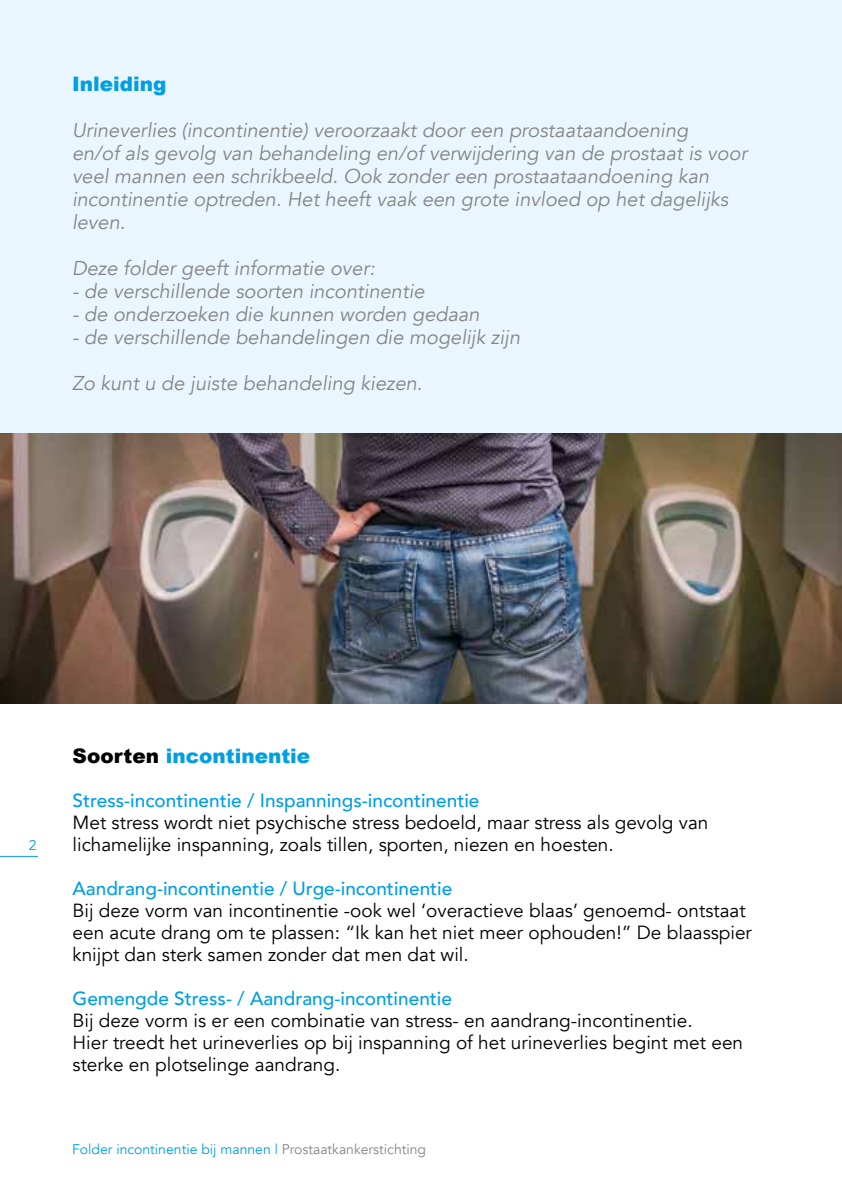
<style>
.page{position:relative;width:842px;height:1191px;background:#fff}
.page>*{position:absolute;margin:0;border:0;box-sizing:border-box;transform-origin:0 0}
.t1{font:italic 20px/23px "Avenir";color:#858584}
.t2{font:900 20px "Arial";color:#009fe3}
.t3{font:19px/22px "Avenir";color:#000}
.t4{font:500 19px "Avenir";color:#009fe3}
.t5{font:14px "Avenir";color:#009fe3}
.s1{color:#000}
.s2{color:#858584}
</style>
<div class="page">
<div style="left:0;top:0;width:842px;height:434px;background:#eaf6fe"></div>
<img style="left:0;top:434px;width:842px;height:270px">
<hr style="left:0;top:856px;width:38px;height:1px;background:#009fe3">
<p class="t2" style="left:72px;top:69px;width:96px">Inleiding</p>
<p class="t1" style="left:72px;top:119px;width:677px">Urineverlies (incontinentie) veroorzaakt door een prostaataandoening<br>en/of als gevolg van behandeling en/of verwijdering van de prostaat is voor veel mannen een schrikbeeld. Ook zonder een prostaataandoening kan incontinentie optreden. Het heeft vaak een grote invloed op het dagelijks leven.</p>
<p class="t1" style="left:72px;top:257px;width:304px">Deze folder geeft informatie over:</p>
<p class="t1" style="left:72px;top:280px;width:354px">- de verschillende soorten incontinentie</p>
<p class="t1" style="left:72px;top:303px;width:409px">- de onderzoeken die kunnen worden gedaan</p>
<p class="t1" style="left:72px;top:326px;width:450px">- de verschillende behandelingen die mogelijk zijn</p>
<p class="t1" style="left:72px;top:372px;width:352px">Zo kunt u de juiste behandeling kiezen.</p>
<p class="t5" style="left:29px;top:836px;width:9px">2</p>
<p class="t2" style="left:73px;top:741px;width:239px"><span class="s1">Soorten</span> incontinentie</p>
<p class="t4" style="left:73px;top:783px;width:408px">Stress-incontinentie / Inspannings-incontinentie</p>
<p class="t3" style="left:73px;top:811px;width:637px">Met stress wordt niet psychische stress bedoeld, maar stress als gevolg van lichamelijke inspanning, zoals tillen, sporten, niezen en hoesten.</p>
<p class="t4" style="left:73px;top:871px;width:381px">Aandrang-incontinentie / Urge-incontinentie</p>
<p class="t3" style="left:73px;top:899px;width:681px">Bij deze vorm van incontinentie -ook wel ‘overactieve blaas’ genoemd- ontstaat een acute drang om te plassen: “Ik kan het niet meer ophouden!” De blaasspier knijpt dan sterk samen zonder dat men dat wil.</p>
<p class="t4" style="left:73px;top:981px;width:381px">Gemengde Stress- / Aandrang-incontinentie</p>
<p class="t3" style="left:73px;top:1009px;width:672px">Bij deze vorm is er een combinatie van stress- en aandrang-incontinentie.<br>Hier treedt het urineverlies op bij inspanning of het urineverlies begint met een sterke en plotselinge aandrang.</p>
<p class="t5" style="left:72px;top:1140px;width:356px">Folder incontinentie bij mannen | <span class="s2">Prostaatkankerstichting</span></p>
</div>
